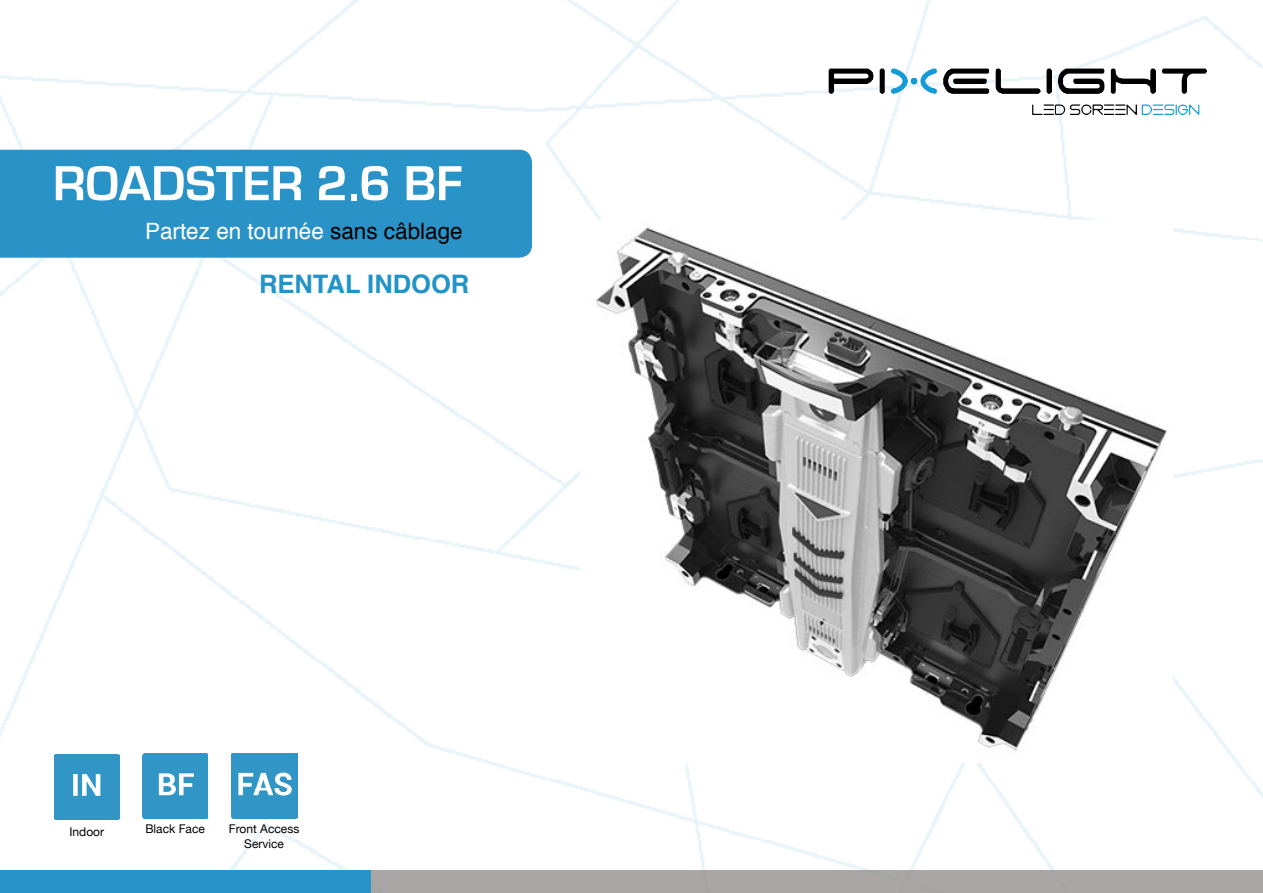
<style>
.page{position:relative;width:1263px;height:893px;background:#fff}
.page>*{position:absolute;margin:0;border:0;box-sizing:border-box;transform-origin:0 0}
.t1{font:700 51px "Eurostile";color:#fff}
.t2{font:700 25.5px "Helvetica";color:#2293c7}
.t3{font:22.5px "Helvetica";color:#fff}
.t4{font:12px/14.4px "Helvetica Neue";color:#000;text-align:center}
.s1{color:#000}
</style>
<div class="page">
<img style="left:0;top:0;width:1263px;height:871px">
<div style="left:0;top:150px;width:532px;height:108px;background:#2993c8"></div>
<div style="left:370px;top:871px;width:893px;height:22px;background:#a9a6a5"></div>
<div style="left:0;top:871px;width:370px;height:22px;background:#2793c8"></div>
<img style="left:826px;top:59px;width:383px;height:61px">
<img style="left:143px;top:753px;width:65px;height:66px">
<img style="left:231px;top:753px;width:66px;height:65px">
<img style="left:54px;top:754px;width:65px;height:65px">
<img style="left:581px;top:221px;width:591px;height:541px">
<h1 class="t1" style="left:53px;top:156px;width:411px">ROADSTER 2.6 BF</h1>
<h3 class="t3" style="left:145px;top:213px;width:319px">Partez en tournée <span class="s1">sans câblage</span></h3>
<h2 class="t2" style="left:259px;top:263px;width:212px">RENTAL INDOOR</h2>
<p class="t4" style="left:69px;top:825px;width:36px">Indoor</p>
<p class="t4" style="left:145px;top:822px;width:61px">Black Face</p>
<p class="t4" style="left:229px;top:822px;width:72px">Front Access<br>Service</p>
</div>
